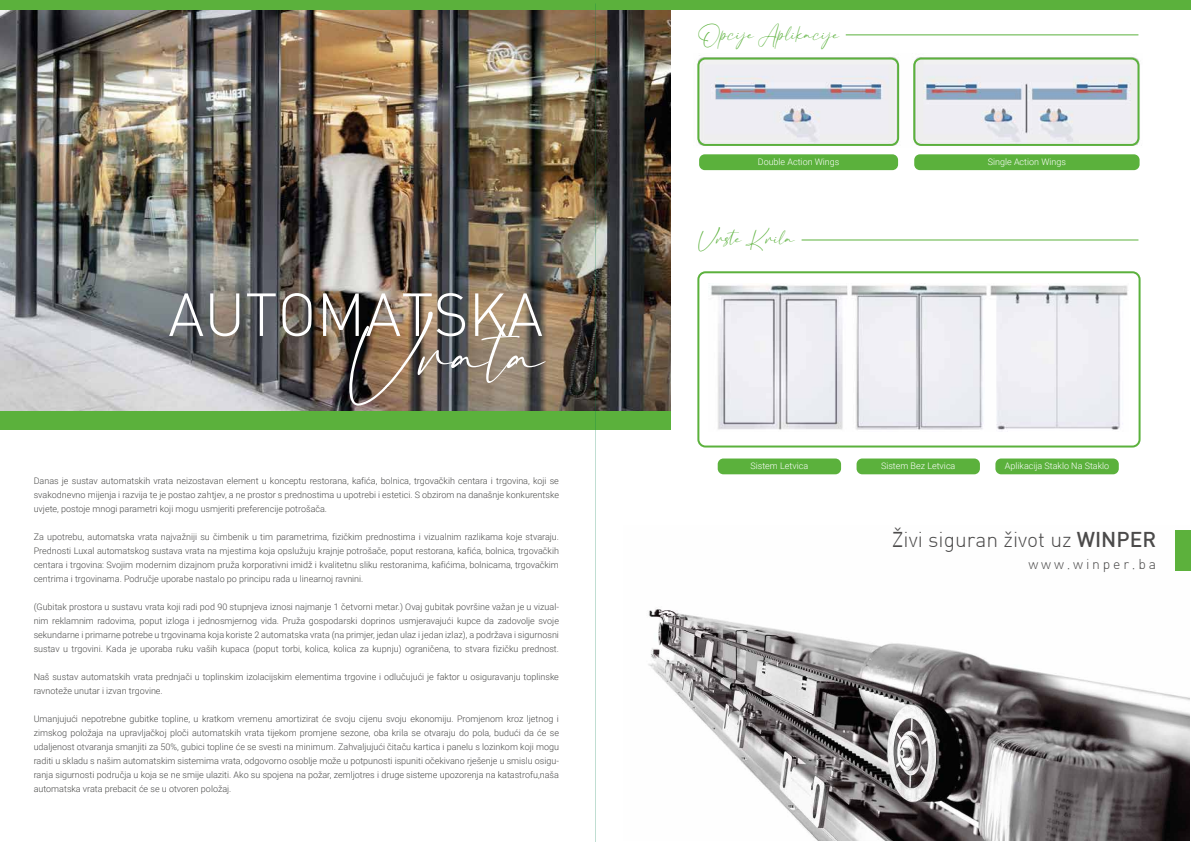
<style>
.page{position:relative;width:1191px;height:842px;background:#fff}
.page>*{position:absolute;margin:0;border:0;box-sizing:border-box;transform-origin:0 0}
.t1{font:73.1px "Bacalisties";color:#fff}
.t2{font:300 59.7px "DI Nbek";color:#fff}
.t3{font:300 21px "DI Nbek";color:#4b4a4a}
.t4{font:18.9px "Bacalisties";color:#5bb13c}
.t5{font:300 14px "DI Nbek";letter-spacing:.2em;color:#4b4a4a}
.t6{font:300 9px/14px "Roboto";color:#4a4a49;text-align:justify}
.t7{font:300 9px "Roboto";color:#fff}
.s1{font-weight:500}
</style>
<div class="page">
<img style="left:648px;top:609px;width:541px;height:231px">
<img style="left:0;top:9px;width:670px;height:402px">
<div style="left:0;top:0;width:1191px;height:9px;background:#5bb13c"></div>
<div style="left:0;top:411px;width:670px;height:19px;background:#5bb13c"></div>
<hr style="left:845px;top:35px;width:293px;height:1px;background:#5bb13c">
<hr style="left:801px;top:240px;width:337px;height:1px;background:#5bb13c">
<img style="left:711px;top:283px;width:417px;height:147px">
<div style="left:697px;top:271px;width:443px;height:176px;border:2px solid #5bb13c;border-radius:7px"></div>
<div style="left:717px;top:458px;width:124px;height:16px;background:#5bb13c;border-radius:6px"></div>
<div style="left:856px;top:458px;width:124px;height:16px;background:#5bb13c;border-radius:6px"></div>
<div style="left:995px;top:458px;width:123px;height:16px;background:#5bb13c;border-radius:6px"></div>
<img style="left:698px;top:57px;width:442px;height:89px">
<div style="left:697px;top:58px;width:202px;height:88px;border:2px solid #5bb13c;border-radius:7px"></div>
<div style="left:913px;top:58px;width:226px;height:88px;border:2px solid #5bb13c;border-radius:7px"></div>
<div style="left:699px;top:154px;width:199px;height:16px;background:#5bb13c;border-radius:6px"></div>
<div style="left:914px;top:154px;width:225px;height:16px;background:#5bb13c;border-radius:6px"></div>
<div style="left:1175px;top:530px;width:15px;height:41px;background:#5cb13c"></div>
<h2 class="t2" style="left:168px;top:278px;width:376px">AUTOMATSKA</h2>
<h1 class="t1" style="left:349px;top:293px;width:197px">Vrata</h1>
<p class="t6" style="left:34px;top:473px;width:527px">Danas je sustav automatskih vrata neizostavan element u konceptu restorana, kafića, bolnica, trgovačkih centara i trgovina, koji se svakodnevno mijenja i razvija te je postao zahtjev, a ne prostor s prednostima u upotrebi i estetici. S obzirom na današnje konkurentske uvjete, postoje mnogi parametri koji mogu usmjeriti preferencije potrošača.</p>
<p class="t6" style="left:34px;top:529px;width:527px">Za upotrebu, automatska vrata najvažniji su čimbenik u tim parametrima, fizičkim prednostima i vizualnim razlikama koje stvaraju.<br>Prednosti Luxal automatskog sustava vrata na mjestima koja opslužuju krajnje potrošače, poput restorana, kafića, bolnica, trgovačkih centara i trgovina: Svojim modernim dizajnom pruža korporativni imidž i kvalitetnu sliku restoranima, kafićima, bolnicama, trgovačkim centrima i trgovinama. Područje uporabe nastalo po principu rada u linearnoj ravnini.</p>
<p class="t6" style="left:34px;top:599px;width:527px">(Gubitak prostora u sustavu vrata koji radi pod 90 stupnjeva iznosi najmanje 1 četvorni metar.) Ovaj gubitak površine važan je u vizual&shy;nim reklamnim radovima, poput izloga i jednosmjernog vida. Pruža gospodarski doprinos usmjeravajući kupce da zadovolje svoje sekundarne i primarne potrebe u trgovinama koja koriste 2 automatska vrata (na primjer, jedan ulaz i jedan izlaz), a podržava i sigurnosni sustav u trgovini. Kada je uporaba ruku vaših kupaca (poput torbi, kolica, kolica za kupnju) ograničena, to stvara fizičku prednost.</p>
<p class="t6" style="left:34px;top:669px;width:527px">Naš sustav automatskih vrata prednjači u toplinskim izolacijskim elementima trgovine i odlučujući je faktor u osiguravanju toplinske ravnoteže unutar i izvan trgovine.</p>
<p class="t6" style="left:34px;top:711px;width:527px">Umanjujući nepotrebne gubitke topline, u kratkom vremenu amortizirat će svoju cijenu svoju ekonomiju. Promjenom kroz ljetnog i zimskog položaja na upravljačkoj ploči automatskih vrata tijekom promjene sezone, oba krila se otvaraju do pola, budući da će se udaljenost otvaranja smanjiti za 50%, gubici topline će se svesti na minimum. Zahvaljujući čitaču kartica i panelu s lozinkom koji mogu raditi u skladu s našim automatskim sistemima vrata, odgovorno osoblje može u potpunosti ispuniti očekivano rješenje u smislu osigu&shy;ranja sigurnosti područja u koja se ne smije ulaziti. Ako su spojena na požar, zemljotres i druge sisteme upozorenja na katastrofu,naša automatska vrata prebacit će se u otvoren položaj.</p>
<h3 class="t4" style="left:698px;top:19px;width:143px">Opcije Aplikacije</h3>
<p class="t7" style="left:757px;top:156px;width:83px">Double Action Wings</p>
<p class="t7" style="left:988px;top:156px;width:80px">Single Action Wings</p>
<h3 class="t4" style="left:698px;top:223px;width:98px">Vrste Krila</h3>
<p class="t7" style="left:750px;top:460px;width:59px">Sistem Letvica</p>
<p class="t7" style="left:881px;top:460px;width:76px">Sistem Bez Letvica</p>
<p class="t7" style="left:1005px;top:460px;width:106px">Aplikacija Staklo Na Staklo</p>
<h3 class="t3" style="left:891px;top:527px;width:266px">Živi siguran život uz <span class="s1">WINPER</span></h3>
<h3 class="t5" style="left:1028px;top:555px;width:129px">www.winper.ba</h3>
</div>
